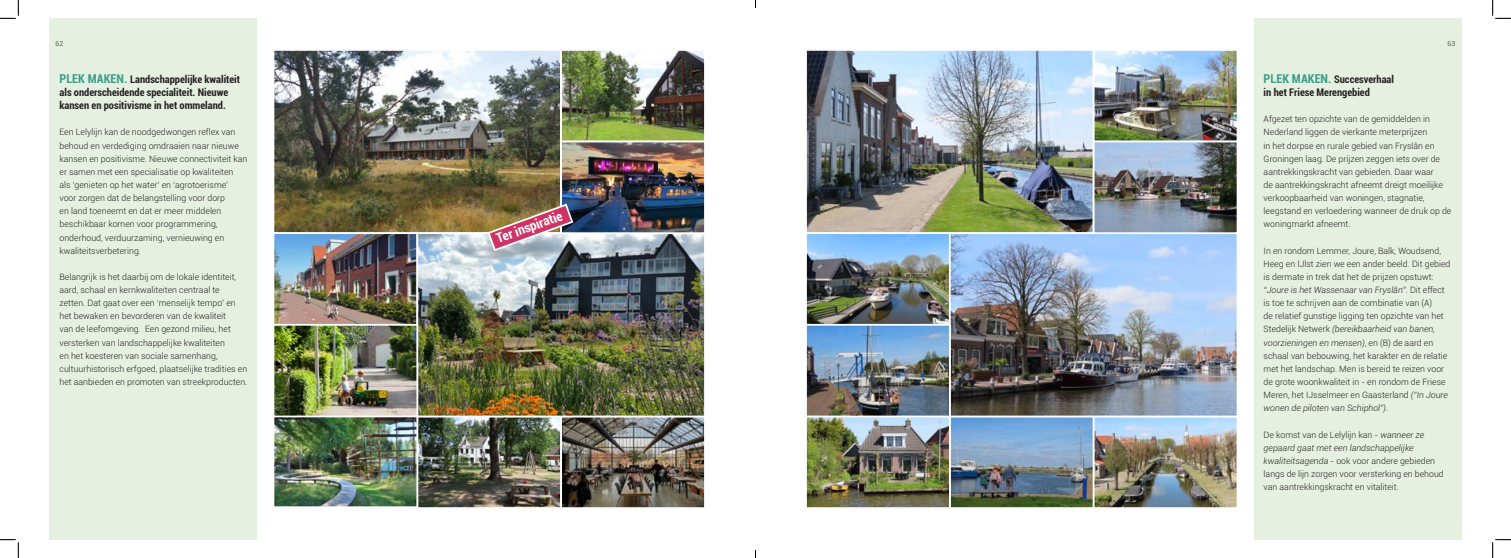
<style>
.page{position:relative;width:1511px;height:558px;background:#fff}
.page>*{position:absolute;margin:0;border:0;box-sizing:border-box;transform-origin:0 0}
.t1{font:700 condensed 13.47px "Roboto";color:#fff}
.t2{font:700 condensed 10.5px/13.1px "Roboto";color:#231f20}
.t3{font:300 8.75px/13.1px "Roboto";color:#231f20}
.t4{font:300 7px "Roboto";color:#231f20}
.s1{font-size:12.25px;color:#399f85}
.s2{font-style:italic}
</style>
<div class="page">
<img style="left:275px;top:52px;width:427px;height:454px">
<div style="left:272px;top:49px;width:290px;height:185px;border:2px solid #fff"></div>
<div style="left:50px;top:18px;width:207px;height:521px;background:#e6f0e1"></div>
<div style="left:416px;top:415px;width:146px;height:94px;border:2px solid #fff"></div>
<div style="left:272px;top:232px;width:146px;height:93px;border:2px solid #fff"></div>
<div style="left:560px;top:415px;width:145px;height:94px;border:2px solid #fff"></div>
<div style="left:272px;top:414px;width:146px;height:94px;border:2px solid #fff"></div>
<div style="left:416px;top:232px;width:289px;height:185px;border:2px solid #fff"></div>
<div style="left:560px;top:49px;width:145px;height:93px;border:2px solid #fff"></div>
<div style="left:560px;top:141px;width:145px;height:93px;border:2px solid #fff"></div>
<div style="left:272px;top:324px;width:146px;height:93px;border:2px solid #fff"></div>
<svg style="left:486px;top:202px;width:88px;height:50px;background:#aa7a7c"></svg>
<div style="left:1253px;top:18px;width:207px;height:521px;background:#e6f0e1"></div>
<img style="left:808px;top:52px;width:427px;height:454px">
<div style="left:805px;top:49px;width:289px;height:185px;border:2px solid #fff"></div>
<div style="left:948px;top:415px;width:146px;height:94px;border:2px solid #fff"></div>
<div style="left:805px;top:232px;width:145px;height:93px;border:2px solid #fff"></div>
<div style="left:1092px;top:415px;width:146px;height:94px;border:2px solid #fff"></div>
<div style="left:1092px;top:49px;width:146px;height:93px;border:2px solid #fff"></div>
<div style="left:948px;top:232px;width:290px;height:185px;border:2px solid #fff"></div>
<div style="left:805px;top:414px;width:145px;height:95px;border:2px solid #fff"></div>
<div style="left:1092px;top:141px;width:146px;height:93px;border:2px solid #fff"></div>
<div style="left:805px;top:324px;width:145px;height:93px;border:2px solid #fff"></div>
<svg style="left:0;top:0;width:19px;height:19px"></svg>
<svg style="left:0;top:539px;width:19px;height:19px"></svg>
<svg style="left:1492px;top:0;width:18px;height:19px"></svg>
<svg style="left:1492px;top:539px;width:18px;height:19px"></svg>
<p class="t4" style="left:56px;top:38px;width:9px">62</p>
<p class="t4" style="left:1447px;top:38px;width:9px">63</p>
<p class="t2" style="left:60px;top:72px;width:182px"><span class="s1">PLEK MAKEN.</span> Landschappelijke kwaliteit als onderscheidende specialiteit. Nieuwe kansen en positivisme in het ommeland.</p>
<p class="t3" style="left:60px;top:125px;width:189px">Een Lelylijn kan de noodgedwongen reflex van behoud en verdediging omdraaien naar nieuwe kansen en positivisme. Nieuwe connectiviteit kan er samen met een specialisatie op kwaliteiten<br>als ‘genieten op het water’ en ‘agrotoerisme’ voor zorgen dat de belangstelling voor dorp<br>en land toeneemt en dat er meer middelen beschikbaar komen voor programmering, onderhoud, verduurzaming, vernieuwing en kwaliteitsverbetering.</p>
<p class="t3" style="left:60px;top:270px;width:189px">Belangrijk is het daarbij om de lokale identiteit, aard, schaal en kernkwaliteiten centraal te zetten. Dat gaat over een ‘menselijk tempo’ en het bewaken en bevorderen van de kwaliteit<br>van de leefomgeving. Een gezond milieu, het versterken van landschappelijke kwaliteiten<br>en het koesteren van sociale samenhang, cultuurhistorisch erfgoed, plaatselijke tradities en het aanbieden en promoten van streekproducten.</p>
<p class="t1" style="left:493px;top:230px;width:71px;rotate:-20deg">Ter inspiratie</p>
<p class="t2" style="left:1263px;top:72px;width:132px"><span class="s1">PLEK MAKEN.</span> Succesverhaal</p>
<p class="t2" style="left:1263px;top:85px;width:108px">in het Friese Merengebied</p>
<p class="t3" style="left:1263px;top:112px;width:189px">Afgezet ten opzichte van de gemiddelden in Nederland liggen de vierkante meterprijzen<br>in het dorpse en rurale gebied van Fryslân en Groningen laag. De prijzen zeggen iets over de aantrekkingskracht van gebieden. Daar waar<br>de aantrekkingskracht afneemt dreigt moeilijke verkoopbaarheid van woningen, stagnatie, leegstand en verloedering wanneer de druk op de woningmarkt afneemt.</p>
<p class="t3" style="left:1263px;top:244px;width:188px">In en rondom Lemmer, Joure, Balk, Woudsend, Heeg en IJlst zien we een ander beeld. Dit gebied is dermate in trek dat het de prijzen opstuwt: <span class="s2">“Joure is het Wassenaar van Fryslân”</span>. Dit effect is toe te schrijven aan de combinatie van (A)<br>de relatief gunstige ligging ten opzichte van het Stedelijk Netwerk <span class="s2">(bereikbaarheid van banen, voorzieningen en mensen)</span>, en (B) de aard en schaal van bebouwing, het karakter en de relatie met het landschap. Men is bereid te reizen voor de grote woonkwaliteit in - en rondom de Friese Meren, het IJsselmeer en Gaasterland <span class="s2">(“In Joure wonen de piloten van Schiphol”)</span>.</p>
<p class="t3" style="left:1263px;top:427px;width:182px">De komst van de Lelylijn kan <span class="s2">- wanneer ze gepaard gaat met een landschappelijke kwaliteitsagenda -</span> ook voor andere gebieden langs de lijn zorgen voor versterking en behoud van aantrekkingskracht en vitaliteit.</p>
</div>
